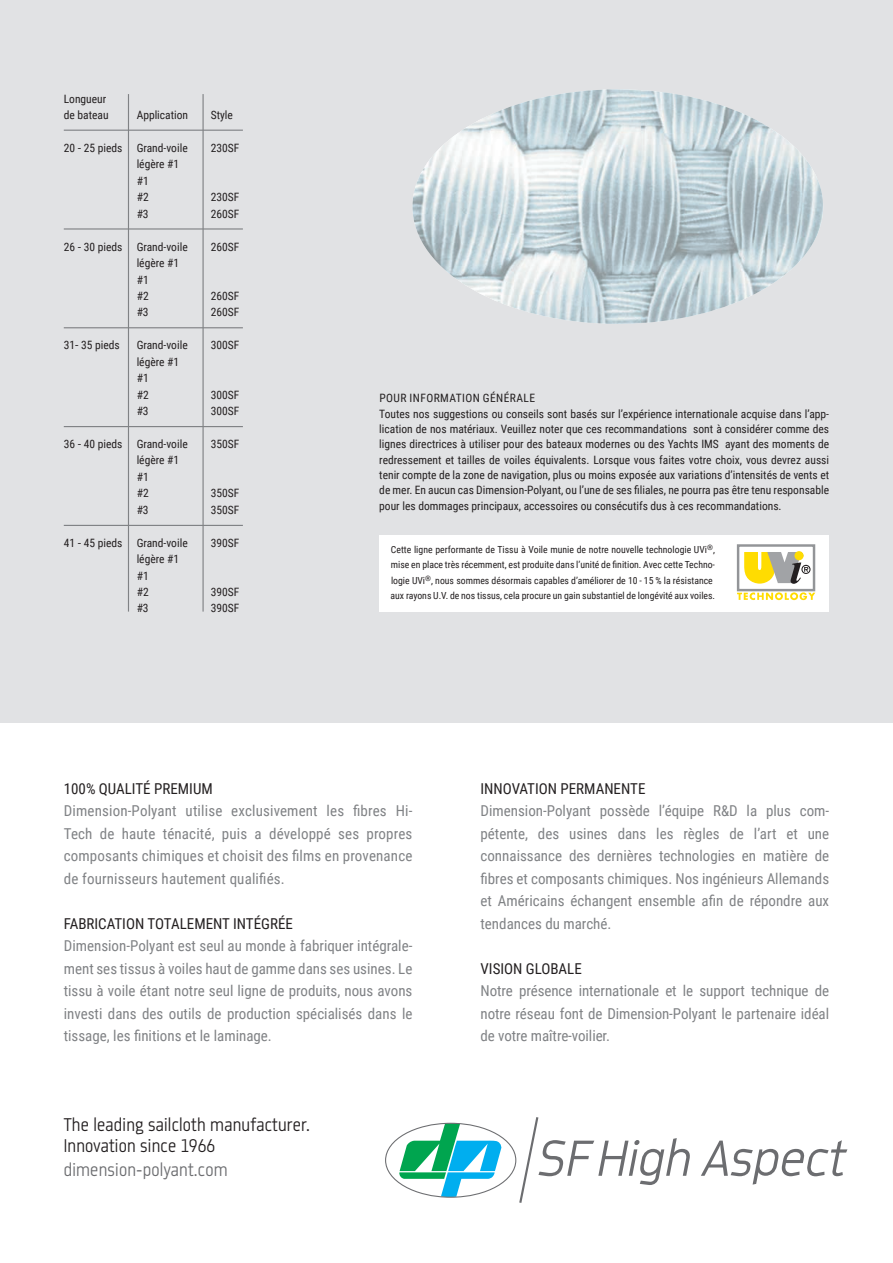
<style>
.page{position:relative;width:893px;height:1263px;background:#fff}
.page>*{position:absolute;margin:0;border:0;box-sizing:border-box;transform-origin:0 0}
.t1{font:300 19.5px/21px "Metroflex Narrow";letter-spacing:.01em;color:#231f20}
.t2{font:300 19.5px "Metroflex Narrow";letter-spacing:.01em;color:#6c6d70}
.t3{font:15px/22.5px "Roboto Condensed";color:#808285;text-align:justify}
.t4{font:15px "Roboto Condensed";color:#231f20}
.t5{font:11.55px/16.5px "Roboto Condensed";color:#231f20}
.t6{font:9.75px/15.5px "Roboto Condensed";color:#231f20}
</style>
<div class="page">
<div style="left:0;top:0;width:893px;height:723px;background:#e1e2e4"></div>
<img style="left:412px;top:89px;width:411px;height:235px">
<hr style="left:128px;top:94px;width:1px;height:518px;background:#808285">
<hr style="left:202px;top:94px;width:2px;height:518px;background:#808285">
<hr style="left:64px;top:130px;width:179px;height:1px;background:#808285">
<hr style="left:64px;top:228px;width:179px;height:2px;background:#808285">
<hr style="left:64px;top:327px;width:179px;height:1px;background:#808285">
<hr style="left:64px;top:426px;width:179px;height:1px;background:#808285">
<hr style="left:64px;top:525px;width:179px;height:1px;background:#808285">
<svg style="left:519px;top:1117px;width:329px;height:86px"></svg>
<svg style="left:399px;top:1123px;width:103px;height:74px"></svg>
<div style="left:379px;top:535px;width:450px;height:77px;background:#fff"></div>
<div style="left:737px;top:544px;width:78px;height:47px;border:2px solid #939598"></div>
<svg style="left:744px;top:552px;width:66px;height:32px"></svg>
<svg style="left:737px;top:592px;width:78px;height:8px"></svg>
<p class="t5" style="left:64px;top:90px;width:46px">Longueur de bateau</p>
<p class="t5" style="left:137px;top:106px;width:53px">Application</p>
<p class="t5" style="left:211px;top:106px;width:24px">Style</p>
<p class="t5" style="left:64px;top:139px;width:125px">20 - 25 pieds Grand-voile</p>
<p class="t5" style="left:211px;top:139px;width:30px">230SF</p>
<p class="t5" style="left:137px;top:156px;width:44px">légère #1 #1<br>#2</p>
<p class="t5" style="left:211px;top:189px;width:30px">230SF</p>
<p class="t5" style="left:137px;top:205px;width:13px">#3</p>
<p class="t5" style="left:211px;top:205px;width:30px">260SF</p>
<p class="t5" style="left:64px;top:238px;width:125px">26 - 30 pieds Grand-voile</p>
<p class="t5" style="left:211px;top:238px;width:30px">260SF</p>
<p class="t5" style="left:137px;top:254px;width:44px">légère #1 #1<br>#2</p>
<p class="t5" style="left:211px;top:287px;width:30px">260SF</p>
<p class="t5" style="left:137px;top:304px;width:13px">#3</p>
<p class="t5" style="left:211px;top:304px;width:30px">260SF</p>
<p class="t5" style="left:64px;top:337px;width:58px">31- 35 pieds</p>
<p class="t5" style="left:137px;top:337px;width:53px">Grand-voile</p>
<p class="t5" style="left:211px;top:337px;width:30px">300SF</p>
<p class="t5" style="left:137px;top:353px;width:44px">légère #1 #1<br>#2</p>
<p class="t5" style="left:211px;top:386px;width:30px">300SF</p>
<p class="t5" style="left:137px;top:402px;width:13px">#3</p>
<p class="t5" style="left:211px;top:402px;width:30px">300SF</p>
<p class="t5" style="left:64px;top:435px;width:125px">36 - 40 pieds Grand-voile</p>
<p class="t5" style="left:211px;top:435px;width:30px">350SF</p>
<p class="t5" style="left:137px;top:452px;width:44px">légère #1 #1<br>#2</p>
<p class="t5" style="left:211px;top:484px;width:30px">350SF</p>
<p class="t5" style="left:137px;top:501px;width:13px">#3</p>
<p class="t5" style="left:211px;top:501px;width:30px">350SF</p>
<p class="t5" style="left:64px;top:534px;width:125px">41 - 45 pieds Grand-voile</p>
<p class="t5" style="left:211px;top:534px;width:30px">390SF</p>
<p class="t5" style="left:137px;top:550px;width:44px">légère #1 #1<br>#2</p>
<p class="t5" style="left:211px;top:583px;width:30px">390SF</p>
<p class="t5" style="left:137px;top:600px;width:13px">#3</p>
<p class="t5" style="left:211px;top:600px;width:30px">390SF</p>
<p class="t5" style="left:379px;top:390px;width:451px;line-height:15.3px">POUR INFORMATION GÉNÉRALE<br>Toutes nos suggestions ou conseils sont basés sur l’expérience internationale acquise dans l’app&shy;lication de nos matériaux. Veuillez noter que ces recommandations sont à considérer comme des lignes directrices à utiliser pour des bateaux modernes ou des Yachts IMS ayant des moments de redressement et tailles de voiles équivalents. Lorsque vous faites votre choix, vous devrez aussi tenir compte de la zone de navigation, plus ou moins exposée aux variations d’intensités de vents et de mer. En aucun cas Dimension-Polyant, ou l’une de ses filiales, ne pourra pas être tenu responsable pour les dommages principaux, accessoires ou consécutifs dus à ces recommandations.</p>
<p class="t6" style="left:391px;top:541px;width:326px">Cette ligne performante de Tissu à Voile munie de notre nouvelle technologie UVi<sup>®</sup>, mise en place très récemment, est produite dans l’unité de finition. Avec cette Techno&shy;logie UVi<sup>®</sup>, nous sommes désormais capables d’améliorer de 10 - 15 % la résistance aux rayons U.V. de nos tissus, cela procure un gain substantiel de longévité aux voiles.</p>
<p class="t4" style="left:64px;top:778px;width:150px">100% QUALITÉ PREMIUM</p>
<p class="t3" style="left:64px;top:799px;width:350px">Dimension-Polyant utilise exclusivement les fibres Hi-Tech de haute ténacité, puis a développé ses propres composants chimiques et choisit des films en provenance de fournisseurs hautement qualifiés.</p>
<p class="t4" style="left:64px;top:913px;width:231px">FABRICATION TOTALEMENT INTÉGRÉE</p>
<p class="t3" style="left:64px;top:934px;width:350px">Dimension-Polyant est seul au monde à fabriquer intégrale&shy;ment ses tissus à voiles haut de gamme dans ses usines. Le tissu à voile étant notre seul ligne de produits, nous avons investi dans des outils de production spécialisés dans le tissage, les finitions et le laminage.</p>
<h1 class="t1" style="left:64px;top:1113px;width:248px">The leading sailcloth manufacturer.<br>Innovation since 1966</h1>
<h1 class="t2" style="left:64px;top:1158px;width:165px">dimension-polyant.com</h1>
<p class="t4" style="left:480px;top:778px;width:166px">INNOVATION PERMANENTE</p>
<p class="t3" style="left:480px;top:799px;width:350px">Dimension-Polyant possède l’équipe R&amp;D la plus com&shy;pétente, des usines dans les règles de l’art et une connaissance des dernières technologies en matière de fibres et composants chimiques. Nos ingénieurs Allemands et Américains échangent ensemble afin de répondre aux tendances du marché.</p>
<p class="t4" style="left:480px;top:958px;width:103px">VISION GLOBALE</p>
<p class="t3" style="left:480px;top:979px;width:350px">Notre présence internationale et le support technique de notre réseau font de Dimension-Polyant le partenaire idéal de votre maître-voilier.</p>
</div>
